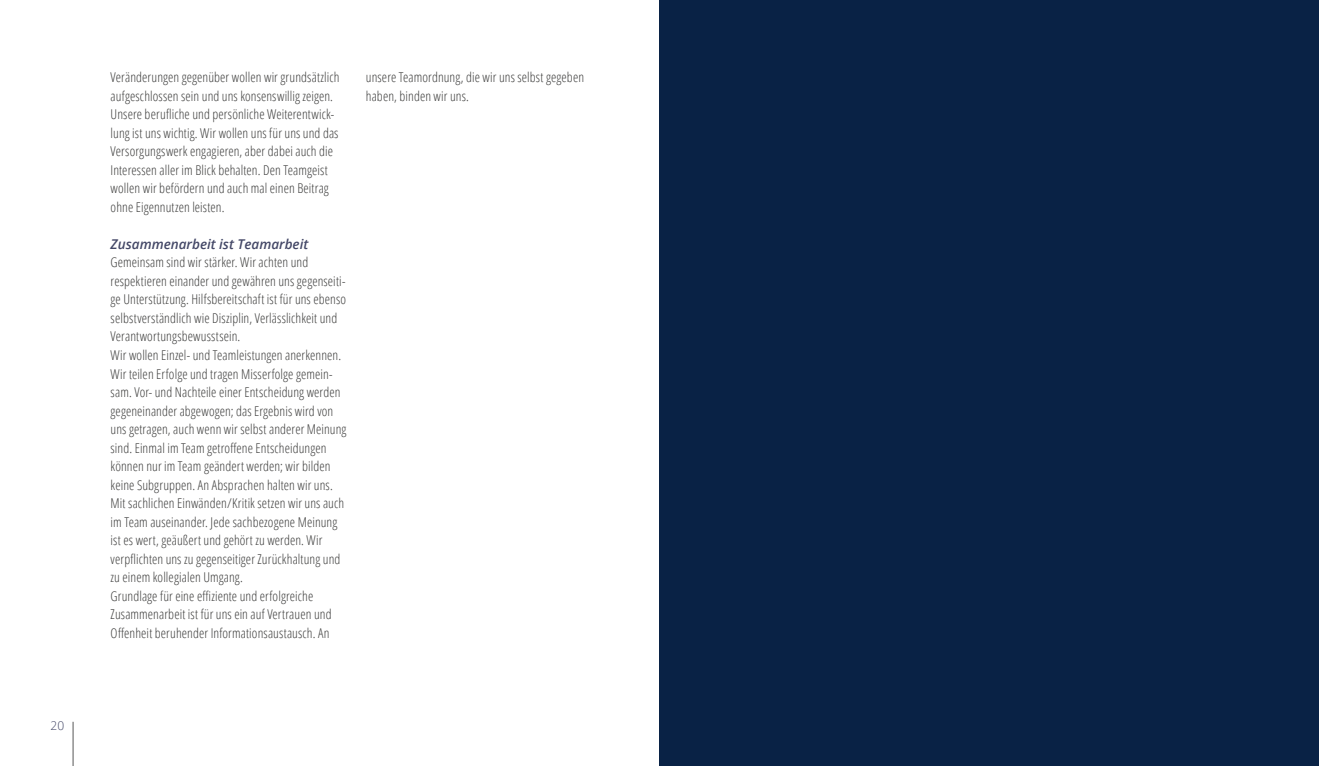
<style>
.page{position:relative;width:1319px;height:766px;background:#fff}
.page>*{position:absolute;margin:0;border:0;box-sizing:border-box;transform-origin:0 0}
.t1{font:300 condensed 13.5px/18.5px "Open Sans";letter-spacing:.005em;color:#3c3c3b}
.t2{font:italic 600 13.5px "Open Sans";color:#444867}
.t3{font:300 12px "Open Sans";color:#444867}
</style>
<div class="page">
<hr style="left:73px;top:721px;width:1px;height:44px;background:#575756">
<div style="left:659px;top:0;width:659px;height:765px;background:#092245"></div>
<p class="t3" style="left:51px;top:717px;width:15px">20</p>
<p class="t1" style="left:111px;top:68px;width:230px">Veränderungen gegenüber wollen wir grundsätzlich aufgeschlossen sein und uns konsenswillig zeigen.<br>Unsere berufliche und persönliche Weiterentwick&shy;lung ist uns wichtig. Wir wollen uns für uns und das Versorgungswerk engagieren, aber dabei auch die Interessen aller im Blick behalten. Den Teamgeist wollen wir befördern und auch mal einen Beitrag ohne Eigennutzen leisten.</p>
<p class="t2" style="left:111px;top:235px;width:199px">Zusammenarbeit ist Teamarbeit</p>
<p class="t1" style="left:111px;top:253px;width:237px">Gemeinsam sind wir stärker. Wir achten und respektieren einander und gewähren uns gegenseiti&shy;ge Unterstützung. Hilfsbereitschaft ist für uns ebenso selbstverständlich wie Disziplin, Verlässlichkeit und Verantwortungsbewusstsein.<br>Wir wollen Einzel- und Teamleistungen anerkennen.<br>Wir teilen Erfolge und tragen Misserfolge gemein&shy;sam. Vor- und Nachteile einer Entscheidung werden gegeneinander abgewogen; das Ergebnis wird von uns getragen, auch wenn wir selbst anderer Meinung sind. Einmal im Team getroffene Entscheidungen können nur im Team geändert werden; wir bilden keine Subgruppen. An Absprachen halten wir uns.<br>Mit sachlichen Einwänden/Kritik setzen wir uns auch im Team auseinander. Jede sachbezogene Meinung ist es wert, geäußert und gehört zu werden. Wir verpflichten uns zu gegenseitiger Zurückhaltung und zu einem kollegialen Umgang.<br>Grundlage für eine effiziente und erfolgreiche Zusammenarbeit ist für uns ein auf Vertrauen und Offenheit beruhender Informationsaustausch. An</p>
<p class="t1" style="left:366px;top:68px;width:220px">unsere Teamordnung, die wir uns selbst gegeben haben, binden wir uns.</p>
</div>
